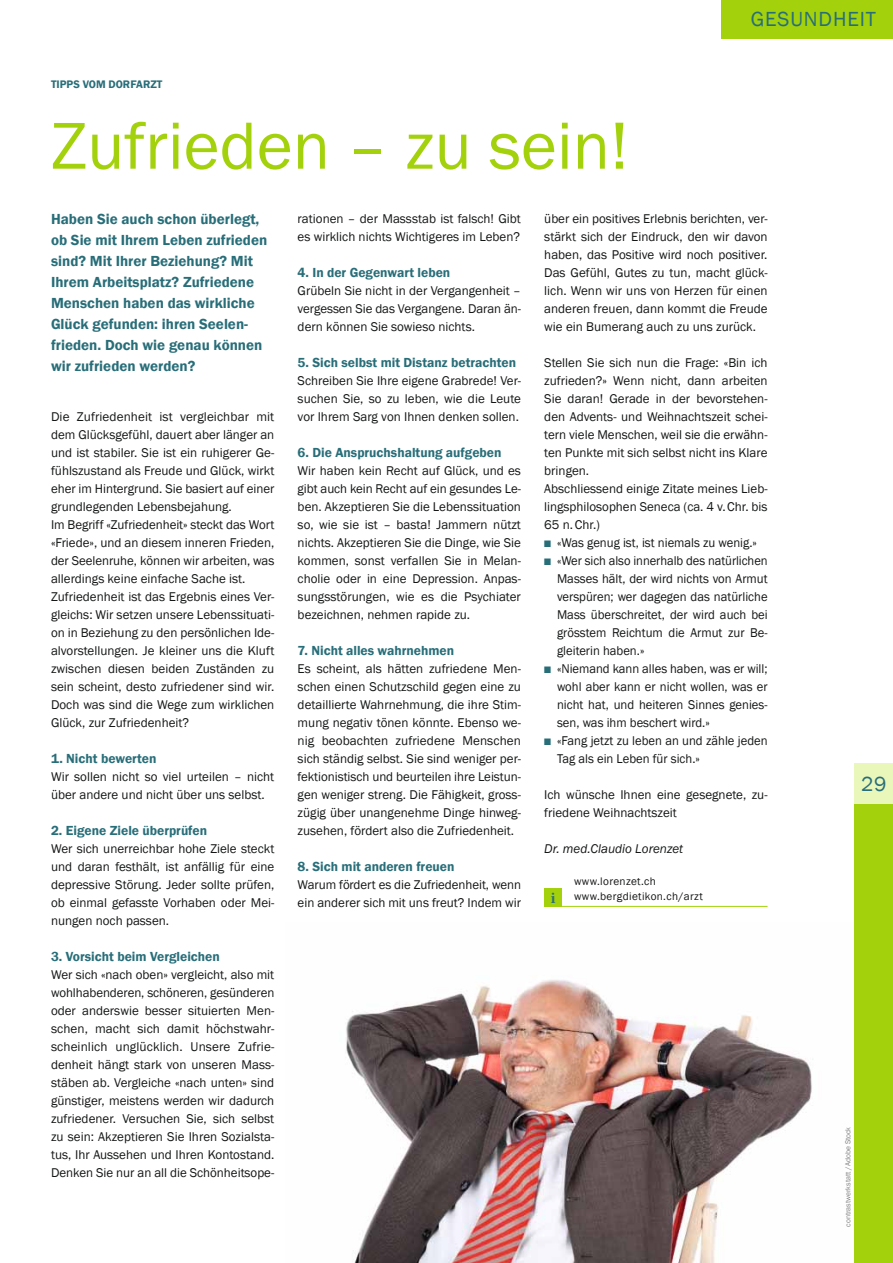
<style>
.page{position:relative;width:893px;height:1263px;background:#fff}
.page>*{position:absolute;margin:0;border:0;box-sizing:border-box;transform-origin:0 0}
.t1{font:69px "Franklin Gothic";color:#a3d20d}
.t2{font:21px "Franklin Gothic";letter-spacing:.04em;color:#286e79}
.t3{font:700 15.75px "Minion Pro";color:#286e79}
.t4{font:600 15px/21px "Franklin Gothic";color:#286e79}
.t5{font:600 13.5px "Franklin Gothic";color:#286e79}
.t6{font:13.05px/18px "Franklin Gothic";color:#151616;text-align:justify}
.t7{font:13.05px/18px "Franklin Gothic";color:#151616;text-align:justify;scale:.96 1}
.t8{font:italic 13.05px "Franklin Gothic";color:#151616}
.t9{font:11.25px/15px "Franklin Gothic";letter-spacing:.03em;color:#151616}
.t10{font:600 11.25px "Franklin Gothic";color:#286e79}
.t11{font:7.5px "Franklin Gothic";color:#818281}
.s1{color:#286e79}
</style>
<div class="page">
<img style="left:346px;top:923px;width:509px;height:340px">
<div style="left:721px;top:0;width:172px;height:39px;background:#a3d20d"></div>
<div style="left:544px;top:889px;width:18px;height:18px;background:#a3d20d"></div>
<hr style="left:544px;top:906px;width:223px;height:1px;background:#a3d20d">
<div style="left:855px;top:804px;width:38px;height:459px;background:#a3d20d"></div>
<div style="left:855px;top:763px;width:38px;height:41px;background:#e9f7bb"></div>
<p class="t10" style="left:51px;top:77px;width:113px">TIPPS VOM DORFARZT</p>
<h1 class="t1" style="left:51px;top:105px;width:579px">Zufrieden – zu sein!</h1>
<h2 class="t2" style="left:751px;top:7px;width:127px">GESUNDHEIT</h2>
<p class="t4" style="left:51px;top:208px;width:218px">Haben Sie auch schon überlegt, ob Sie mit Ihrem Leben zufrieden sind? Mit Ihrer Beziehung? Mit<br>Ihrem Arbeitsplatz? Zufriedene<br>Menschen haben das wirkliche<br>Glück gefunden: ihren Seelen&shy;frieden. Doch wie genau können wir zufrieden werden?</p>
<p class="t6" style="left:51px;top:407px;width:225px;text-align:left">Die Zufriedenheit ist vergleichbar mit dem Glücksgefühl, dauert aber länger an und ist stabiler. Sie ist ein ruhigerer Ge&shy;fühlszustand als Freude und Glück, wirkt eher im Hintergrund. Sie basiert auf einer grundlegenden Lebensbejahung.<br>Im Begriff «Zufriedenheit» steckt das Wort «Friede», und an diesem inneren Frieden, der Seelenruhe, können wir arbeiten, was allerdings keine einfache Sache ist.<br>Zufriedenheit ist das Ergebnis eines Ver&shy;gleichs: Wir setzen unsere Lebenssituati&shy;on in Beziehung zu den persönlichen Ide&shy;alvorstellungen. Je kleiner uns die Kluft zwischen diesen beiden Zuständen zu sein scheint, desto zufriedener sind wir.<br>Doch was sind die Wege zum wirklichen Glück, zur Zufriedenheit?</p>
<p class="t5" style="left:51px;top:750px;width:107px">1. Nicht bewerten</p>
<p class="t6" style="left:51px;top:767px;width:225px">Wir sollen nicht so viel urteilen – nicht über andere und nicht über uns selbst.</p>
<p class="t5" style="left:51px;top:822px;width:158px">2. Eigene Ziele überprüfen</p>
<p class="t6" style="left:51px;top:839px;width:225px">Wer sich unerreichbar hohe Ziele steckt und daran festhält, ist anfällig für eine depressive Störung. Jeder sollte prüfen, ob einmal gefasste Vorhaben oder Mei&shy;nungen noch passen.</p>
<p class="t5" style="left:51px;top:948px;width:170px">3. Vorsicht beim Vergleichen</p>
<p class="t6" style="left:51px;top:965px;width:225px">Wer sich «nach oben» vergleicht, also mit wohlhabenderen, schöneren, gesünderen oder anderswie besser situierten Men&shy;schen, macht sich damit höchstwahr&shy;scheinlich unglücklich. Unsere Zufrie&shy;denheit hängt stark von unseren Mass&shy;stäben ab. Vergleiche «nach unten» sind günstiger, meistens werden wir dadurch zufriedener. Versuchen Sie, sich selbst zu sein: Akzeptieren Sie Ihren Sozialsta&shy;tus, Ihr Aussehen und Ihren Kontostand.<br>Denken Sie nur an all die Schönheitsope-</p>
<p class="t6" style="left:298px;top:209px;width:225px">rationen – der Massstab ist falsch! Gibt es wirklich nichts Wichtigeres im Leben?</p>
<p class="t5" style="left:298px;top:264px;width:154px">4. In der Gegenwart leben</p>
<p class="t6" style="left:298px;top:281px;width:225px">Grübeln Sie nicht in der Vergangenheit – vergessen Sie das Vergangene. Daran än&shy;dern können Sie sowieso nichts.</p>
<p class="t5" style="left:298px;top:354px;width:220px">5. Sich selbst mit Distanz betrachten</p>
<p class="t6" style="left:298px;top:371px;width:225px">Schreiben Sie Ihre eigene Grabrede! Ver&shy;suchen Sie, so zu leben, wie die Leute vor Ihrem Sarg von Ihnen denken sollen.</p>
<p class="t5" style="left:298px;top:444px;width:205px">6. Die Anspruchshaltung aufgeben</p>
<p class="t6" style="left:298px;top:461px;width:225px">Wir haben kein Recht auf Glück, und es gibt auch kein Recht auf ein gesundes Le&shy;ben. Akzeptieren Sie die Lebens situa tion so, wie sie ist – basta! Jammern nützt nichts. Akzeptieren Sie die Dinge, wie Sie kommen, sonst verfallen Sie in Melan&shy;cholie oder in eine Depression. Anpas&shy;sungsstörungen, wie es die Psychiater bezeichnen, nehmen rapide zu.</p>
<p class="t5" style="left:298px;top:642px;width:158px">7. Nicht alles wahrnehmen</p>
<p class="t6" style="left:298px;top:659px;width:225px">Es scheint, als hätten zufriedene Men&shy;schen einen Schutzschild gegen eine zu detaillierte Wahrnehmung, die ihre Stim&shy;mung negativ tönen könnte. Ebenso we&shy;nig beobachten zufriedene Menschen sich ständig selbst. Sie sind weniger per&shy;fektionistisch und beurteilen ihre Leistun&shy;gen weniger streng. Die Fähigkeit, gross&shy;zügig über unangenehme Dinge hinweg&shy;zusehen, fördert also die Zufriedenheit.</p>
<p class="t5" style="left:298px;top:858px;width:158px">8. Sich mit anderen freuen</p>
<p class="t6" style="left:298px;top:875px;width:225px">Warum fördert es die Zufriedenheit, wenn ein anderer sich mit uns freut? Indem wir</p>
<p class="t6" style="left:544px;top:209px;width:225px">über ein positives Erlebnis berichten, ver&shy;stärkt sich der Eindruck, den wir davon haben, das Positive wird noch positiver.<br>Das Gefühl, Gutes zu tun, macht glück&shy;lich. Wenn wir uns von Herzen für einen anderen freuen, dann kommt die Freude wie ein Bumerang auch zu uns zurück.</p>
<p class="t6" style="left:544px;top:353px;width:225px;text-align:left">Stellen Sie sich nun die Frage: «Bin ich zufrieden?» Wenn nicht, dann arbeiten Sie daran! Gerade in der bevorstehen&shy;den Advents- und Weihnachtszeit schei&shy;tern viele Menschen, weil sie die erwähn&shy;ten Punkte mit sich selbst nicht ins Klare bringen.<br>Abschliessend einige Zitate meines Lieb&shy;lingsphilosophen Seneca (ca. 4 v. Chr. bis 65 n. Chr.)</p>
<p class="t6" style="left:544px;top:533px;width:214px"><span class="s1">■</span> «Was genug ist, ist niemals zu wenig.»</p>
<p class="t7" style="left:557px;top:551px;width:221px;text-indent:-13px"><span class="s1">■</span> «Wer sich also innerhalb des natürlichen Masses hält, der wird nichts von Armut verspüren; wer dagegen das natürliche Mass überschreitet, der wird auch bei grösstem Reichtum die Armut zur Be&shy;gleiterin haben.»</p>
<p class="t6" style="left:557px;top:659px;width:212px;text-indent:-13px"><span class="s1">■</span> «Niemand kann alles haben, was er will; wohl aber kann er nicht wollen, was er nicht hat, und heiteren Sinnes genies&shy;sen, was ihm beschert wird.»</p>
<p class="t6" style="left:557px;top:731px;width:212px;text-indent:-13px"><span class="s1">■</span> «Fang jetzt zu leben an und zähle jeden<br>Tag als ein Leben für sich.»</p>
<p class="t6" style="left:544px;top:785px;width:225px">Ich wünsche Ihnen eine gesegnete, zu&shy;friedene Weihnachtszeit</p>
<p class="t8" style="left:544px;top:841px;width:140px">Dr. med.Claudio Lorenzet</p>
<p class="t9" style="left:574px;top:873px;width:130px">www.lorenzet.ch www.bergdietikon.ch/arzt</p>
<p class="t3" style="left:551px;top:891px;width:6px">i</p>
<h2 class="t2" style="left:861px;top:771px;width:27px">29</h2>
<p class="t11" style="left:844px;top:1227px;width:101px;rotate:-90deg">contrastwerkstatt / Adobe Stock</p>
</div>
